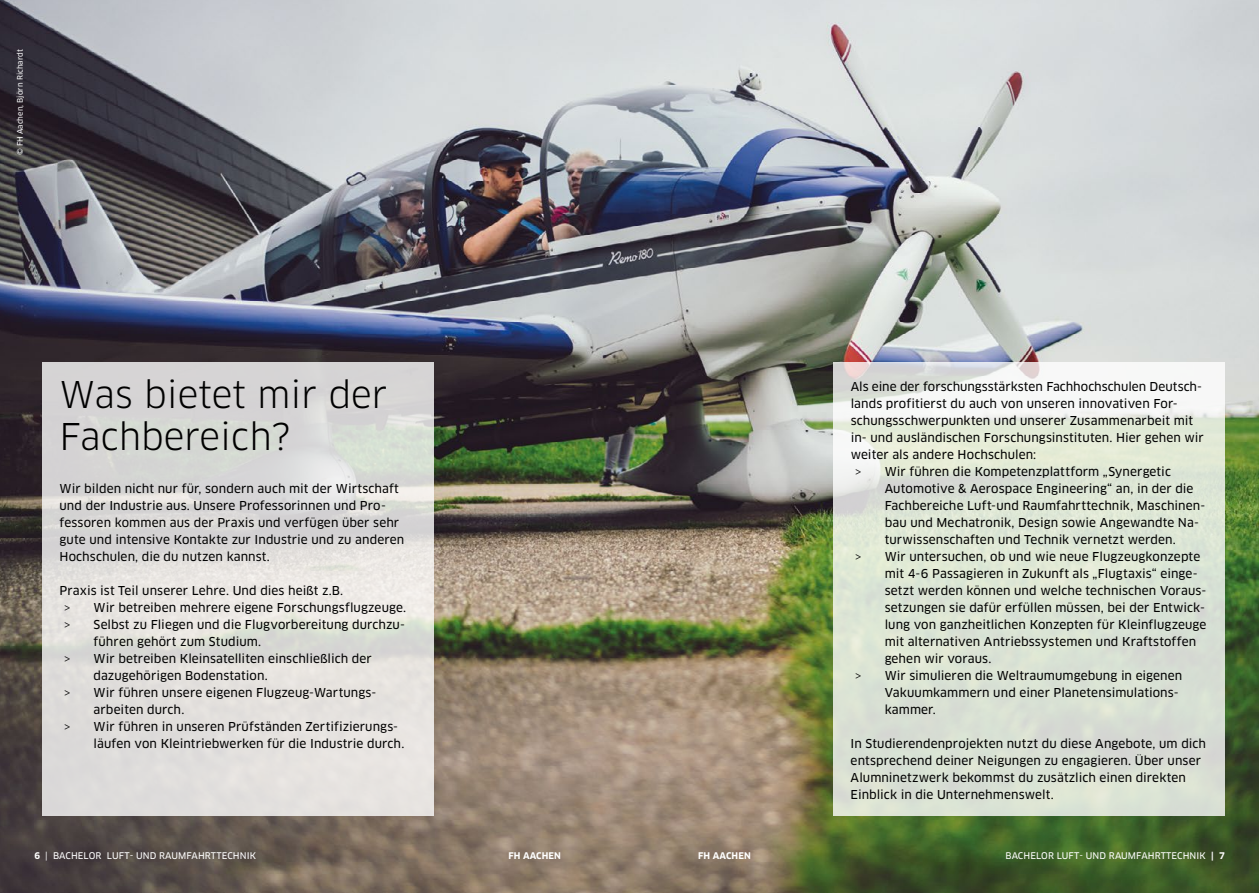
<style>
.page{position:relative;width:1259px;height:893px;background:#fff}
.page>*{position:absolute;margin:0;border:0;box-sizing:border-box;transform-origin:0 0}
.t1{font:36px/42.5px "Clan OT";color:#000}
.t2{font:12px/17px "Clan OT News";letter-spacing:.01em;color:#000}
.t3{font:9px "Clan OT News";letter-spacing:.01em;color:#fff}
.t4{font:700 9px "Clan OT";letter-spacing:.01em;color:#fff}
.t5{font:7.5px "Clan OT News";color:#fff}
.s1{font-family:"Clan OT"}
.s2{font-family:"Clan OT";font-weight:700}
</style>
<div class="page">
<img style="left:0;top:0;width:1259px;height:893px">
<svg style="left:833px;top:362px;width:392px;height:454px;background:#dee5d8"></svg>
<svg style="left:43px;top:362px;width:391px;height:454px;background:#deddda"></svg>
<p class="t5" style="left:16px;top:155px;width:107px;rotate:-90deg">© FH Aachen, Björn Richardt</p>
<h1 class="t1" style="left:60px;top:373px;width:329px">Was bietet mir der<br>Fachbereich?</h1>
<p class="t2" style="left:60px;top:480px;width:346px">Wir bilden nicht nur für, sondern auch mit der Wirtschaft und der Industrie aus. Unsere Professorinnen und Pro&shy;fessoren kommen aus der Praxis und verfügen über sehr gute und intensive Kontakte zur Industrie und zu anderen Hochschulen, die du nutzen kannst.</p>
<p class="t2" style="left:60px;top:582px;width:285px">Praxis ist Teil unserer Lehre. Und dies heißt z.B.</p>
<p class="t2" style="left:64px;top:599px;width:344px"><span class="s1">&gt;</span> Wir betreiben mehrere eigene Forschungsflugzeuge.</p>
<p class="t2" style="left:64px;top:616px;width:343px"><span class="s1">&gt;</span> Selbst zu Fliegen und die Flugvorbereitung durchzu-</p>
<p class="t2" style="left:94px;top:633px;width:169px">führen gehört zum Studium.</p>
<p class="t2" style="left:64px;top:650px;width:309px"><span class="s1">&gt;</span> Wir betreiben Kleinsatelliten einschließlich der</p>
<p class="t2" style="left:94px;top:667px;width:176px">dazugehörigen Bodenstation.</p>
<p class="t2" style="left:64px;top:684px;width:314px"><span class="s1">&gt;</span> Wir führen unsere eigenen Flugzeug-Wartungs-</p>
<p class="t2" style="left:94px;top:701px;width:92px">arbeiten durch.</p>
<p class="t2" style="left:64px;top:718px;width:336px"><span class="s1">&gt;</span> Wir führen in unseren Prüfständen Zertifizierungs-</p>
<p class="t2" style="left:94px;top:735px;width:312px">läufen von Kleintriebwerken für die Industrie durch.</p>
<p class="t2" style="left:850px;top:378px;width:353px">Als eine der forschungsstärksten Fachhochschulen Deutsch-</p>
<p class="t2" style="left:850px;top:395px;width:328px">lands profitierst du auch von unseren innovativen For-</p>
<p class="t2" style="left:850px;top:412px;width:344px">schungsschwerpunkten und unserer Zusammenarbeit mit</p>
<p class="t2" style="left:850px;top:429px;width:355px">in- und ausländischen Forschungsinstituten. Hier gehen wir</p>
<p class="t2" style="left:850px;top:446px;width:187px">weiter als andere Hochschulen:</p>
<p class="t2" style="left:855px;top:463px;width:317px"><span class="s1">&gt;</span> Wir führen die Kompetenzplattform „Synergetic</p>
<p class="t2" style="left:884px;top:480px;width:310px">Automotive &amp; Aerospace Engineering“ an, in der die</p>
<p class="t2" style="left:884px;top:497px;width:322px">Fachbereiche Luft-und Raumfahrttechnik, Maschinen-</p>
<p class="t2" style="left:884px;top:514px;width:316px">bau und Mechatronik, Design sowie Angewandte Na-</p>
<p class="t2" style="left:884px;top:531px;width:293px">turwissenschaften und Technik vernetzt werden.</p>
<p class="t2" style="left:855px;top:548px;width:347px"><span class="s1">&gt;</span> Wir untersuchen, ob und wie neue Flugzeugkonzepte</p>
<p class="t2" style="left:884px;top:565px;width:314px">mit 4-6 Passagieren in Zukunft als „Flugtaxis“ einge-</p>
<p class="t2" style="left:884px;top:582px;width:323px">setzt werden können und welche technischen Voraus-</p>
<p class="t2" style="left:884px;top:599px;width:322px">setzungen sie dafür erfüllen müssen, bei der Entwick-</p>
<p class="t2" style="left:884px;top:616px;width:323px">lung von ganzheitlichen Konzepten für Kleinflugzeuge</p>
<p class="t2" style="left:884px;top:633px;width:313px">mit alternativen Antriebssystemen und Kraftstoffen</p>
<p class="t2" style="left:884px;top:650px;width:108px">gehen wir voraus.</p>
<p class="t2" style="left:855px;top:667px;width:329px"><span class="s1">&gt;</span> Wir simulieren die Weltraumumgebung in eigenen</p>
<p class="t2" style="left:884px;top:684px;width:295px">Vakuumkammern und einer Planetensimulations-</p>
<p class="t2" style="left:884px;top:701px;width:53px">kammer.</p>
<p class="t2" style="left:850px;top:735px;width:357px">In Studierendenprojekten nutzt du diese Angebote, um dich entsprechend deiner Neigungen zu engagieren. Über unser Alumninetzwerk bekommst du zusätzlich einen direkten Einblick in die Unternehmenswelt.</p>
<p class="t3" style="left:34px;top:850px;width:223px"><span class="s2">6</span> | BACHELOR LUFT- UND RAUMFAHRTTECHNIK</p>
<p class="t4" style="left:508px;top:850px;width:54px">FH AACHEN</p>
<p class="t4" style="left:698px;top:850px;width:54px">FH AACHEN</p>
<p class="t3" style="left:1005px;top:850px;width:221px">BACHELOR LUFT- UND RAUMFAHRTTECHNIK <span class="s2">| 7</span></p>
</div>
